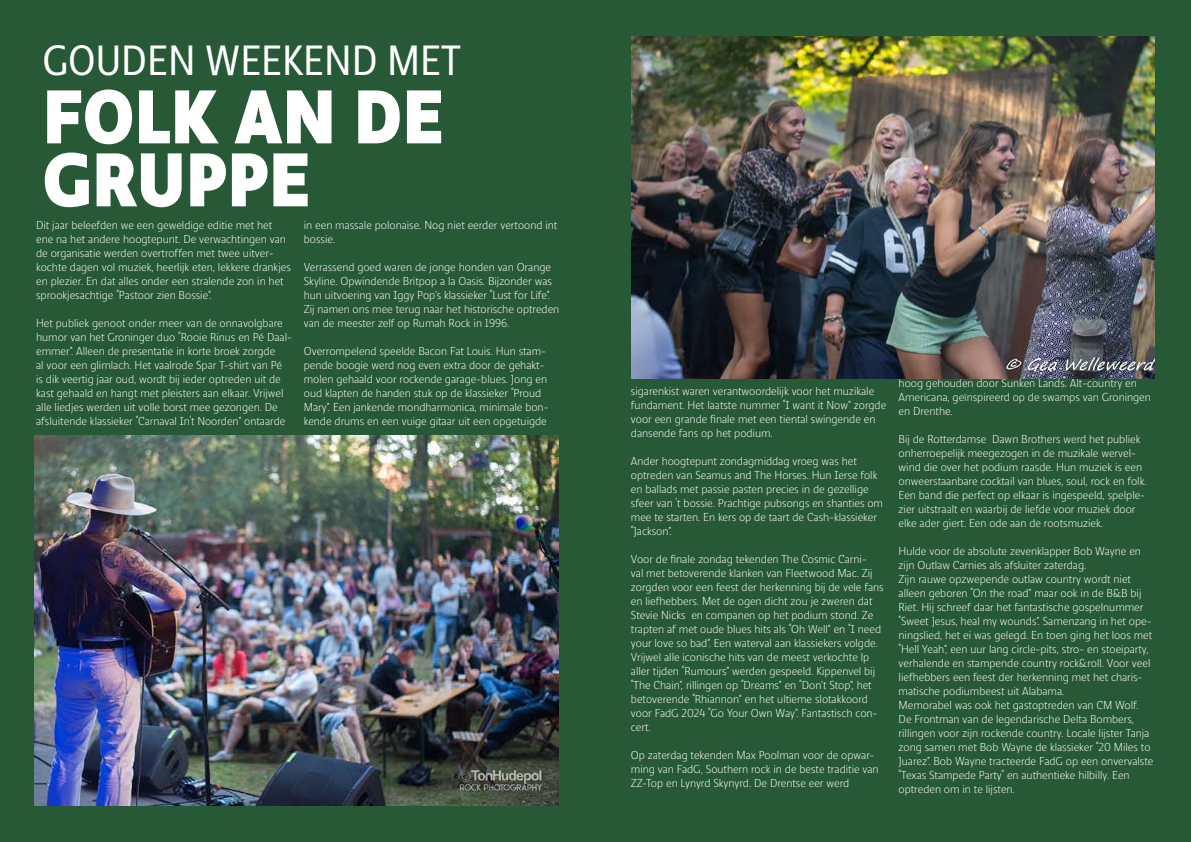
<style>
.page{position:relative;width:1191px;height:842px;background:#275937}
.page>*{position:absolute;margin:0;border:0;box-sizing:border-box;transform-origin:0 0}
.t1{font:800 79px/63px "Ratio Display";color:#fff}
.t2{font:44px "Ratio Display";color:#fff}
.t3{font:300 12px/14px "Ratio Display";color:#fff;scale:1.1 1}
</style>
<div class="page">
<img style="left:35px;top:435px;width:523px;height:371px">
<img style="left:631px;top:36px;width:523px;height:342px">
<h2 class="t2" style="left:43px;top:36px;width:420px">GOUDEN WEEKEND MET</h2>
<h1 class="t1" style="left:43px;top:83px;width:403px">FOLK AN DE<br>GRUPPE</h1>
<p class="t3" style="left:36px;top:218px;width:233px">Dit jaar beleefden we een geweldige editie met het ene na het andere hoogtepunt. De verwachtingen van de organisatie werden overtroffen met twee uitver&shy;kochte dagen vol muziek, heerlijk eten, lekkere drankjes en plezier. En dat alles onder een stralende zon in het sprookjesachtige “Pastoor zien Bossie”.</p>
<p class="t3" style="left:36px;top:316px;width:234px">Het publiek genoot onder meer van de onnavolgbare humor van het Groninger duo “Rooie Rinus en Pé Daal&shy;emmer”. Alleen de presentatie in korte broek zorgde<br>al voor een glimlach. Het vaalrode Spar T-shirt van Pé is dik veertig jaar oud, wordt bij ieder optreden uit de kast gehaald en hangt met pleisters aan elkaar. Vrijwel alle liedjes werden uit volle borst mee gezongen. De afsluitende klassieker “Carnaval In‘t Noorden” ontaarde</p>
<p class="t3" style="left:304px;top:219px;width:232px">in een massale polonaise. Nog niet eerder vertoond int bossie.</p>
<p class="t3" style="left:304px;top:261px;width:234px">Verrassend goed waren de jonge honden van Orange Skyline. Opwindende Britpop a la Oasis. Bijzonder was hun uitvoering van Iggy Pop’s klassieker “Lust for Life”.<br>Zij namen ons mee terug naar het historische optreden van de meester zelf op Rumah Rock in 1996.</p>
<p class="t3" style="left:304px;top:345px;width:224px">Overrompelend speelde Bacon Fat Louis. Hun stam&shy;pende boogie werd nog even extra door de gehakt&shy;molen gehaald voor rockende garage-blues. Jong en oud klapten de handen stuk op de klassieker “Proud Mary”. Een jankende mondharmonica, minimale bon&shy;kende drums en een vuige gitaar uit een opgetuigde</p>
<p class="t3" style="left:631px;top:384px;width:234px">sigarenkist waren verantwoordelijk voor het muzikale fundament. Het laatste nummer “I want it Now” zorgde voor een grande finale met een tiental swingende en dansende fans op het podium.</p>
<p class="t3" style="left:631px;top:454px;width:231px">Ander hoogtepunt zondagmiddag vroeg was het optreden van Seamus and The Horses. Hun Ierse folk en ballads met passie pasten precies in de gezellige sfeer van ‘t bossie. Prachtige pubsongs en shanties om mee te starten. En kers op de taart de Cash-klassieker “Jackson”.</p>
<p class="t3" style="left:631px;top:552px;width:231px">Voor de finale zondag tekenden The Cosmic Carni-<br>val met betoverende klanken van Fleetwood Mac. Zij zorgden voor een feest der herkenning bij de vele fans en liefhebbers. Met de ogen dicht zou je zweren dat Stevie Nicks en companen op het podium stond. Ze trapten af met oude blues hits als “Oh Well” en “I need your love so bad”. Een waterval aan klassiekers volgde.<br>Vrijwel alle iconische hits van de meest verkochte lp aller tijden “Rumours” werden gespeeld. Kippenvel bij “The Chain”, rillingen op “Dreams” en “Don’t Stop”, het betoverende “Rhiannon” en het ultieme slotakkoord voor FadG 2024 “Go Your Own Way”. Fantastisch con&shy;cert.</p>
<p class="t3" style="left:631px;top:748px;width:227px">Op zaterdag tekenden Max Poolman voor de opwar&shy;ming van FadG, Southern rock in de beste traditie van<br>ZZ-Top en Lynyrd Skynyrd. De Drentse eer werd</p>
<p class="t3" style="left:898px;top:377px;width:231px">hoog gehouden door Sunken Lands. Alt-country en<br>Americana, geïnspireerd op de swamps van Groningen en Drenthe.</p>
<p class="t3" style="left:898px;top:433px;width:227px">Bij de Rotterdamse Dawn Brothers werd het publiek onherroepelijk meegezogen in de muzikale wervel&shy;wind die over het podium raasde. Hun muziek is een onweerstaanbare cocktail van blues, soul, rock en folk.<br>Een band die perfect op elkaar is ingespeeld, spelple&shy;zier uitstraalt en waarbij de liefde voor muziek door elke ader giert. Een ode aan de rootsmuziek.</p>
<p class="t3" style="left:898px;top:545px;width:233px">Hulde voor de absolute zevenklapper Bob Wayne en zijn Outlaw Carnies als afsluiter zaterdag.<br>Zijn rauwe opzwepende outlaw country wordt niet alleen geboren “On the road” maar ook in de B&amp;B bij Riet. Hij schreef daar het fantastische gospelnummer “Sweet Jesus, heal my wounds”. Samenzang in het ope&shy;ningslied, het ei was gelegd. En toen ging het loos met “Hell Yeah”, een uur lang circle-pits, stro- en stoeiparty, verhalende en stampende country rock&amp;roll. Voor veel liefhebbers een feest der herkenning met het charis&shy;matische podiumbeest uit Alabama.<br>Memorabel was ook het gastoptreden van CM Wolf.<br>De Frontman van de legendarische Delta Bombers, rillingen voor zijn rockende country. Locale lijster Tanja zong samen met Bob Wayne de klassieker “20 Miles to Juarez”. Bob Wayne tracteerde FadG op een onvervalste “Texas Stampede Party“ en authentieke hilbilly. Een optreden om in te lijsten.</p>
</div>
